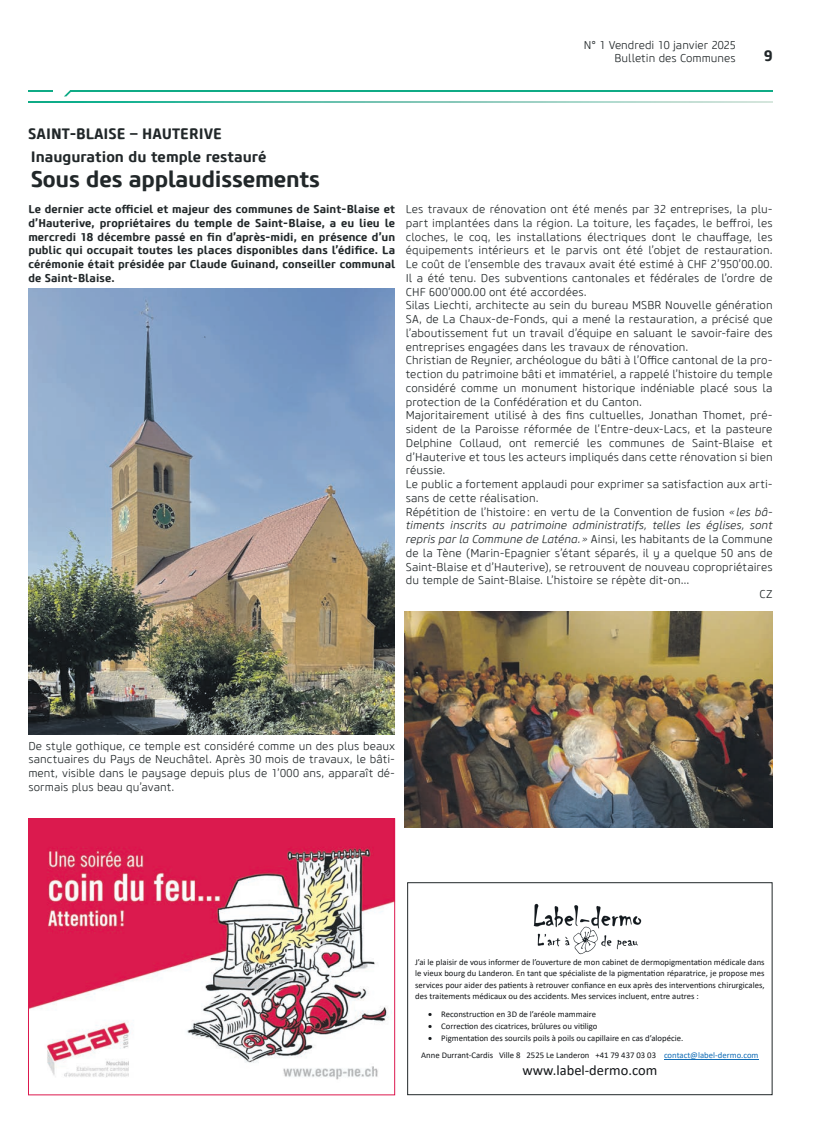
<style>
.page{position:relative;width:833px;height:1134px;background:#fff}
.page>*{position:absolute;margin:0;border:0;box-sizing:border-box;transform-origin:0 0}
.t1{font:700 22.5px "Core Sans M65";letter-spacing:-.01em;color:#212729}
.t2{font:700 15px/23.8px "Core Sans M65";color:#212729}
.t3{font:14.5px "Calibri";color:#14171a}
.t4{font:300 11.25px/13.8px "Core Sans M35";letter-spacing:.005em;color:#212729;text-align:right}
.t5{font:700 11.25px/13.8px "Core Sans M65";letter-spacing:.005em;color:#212729;text-align:justify}
.t6{font:italic 300 11.25px "Core Sans M35";letter-spacing:-.005em;color:#212729}
.t7{font:8.75px/11.5px "Calibri";color:#14171a;text-align:justify}
.s1{font-style:italic}
.s2{color:#126db6}
</style>
<div class="page">
<img style="left:28px;top:289px;width:366px;height:446px">
<img style="left:405px;top:611px;width:367px;height:216px">
<svg style="left:28px;top:101px;width:744px;height:2px"></svg>
<hr style="left:70px;top:90px;width:702px;height:2px;background:#0fab86">
<hr style="left:28px;top:90px;width:25px;height:2px;background:#0fab86">
<svg style="left:64px;top:90px;width:7px;height:6px"></svg>
<img style="left:30px;top:821px;width:363px;height:259px">
<div style="left:28px;top:819px;width:367px;height:276px;border:1px solid #dc184e"></div>
<hr style="left:664px;top:1059px;width:94px;height:1px;background:#126db6">
<img style="left:533px;top:903px;width:109px;height:52px">
<div style="left:407px;top:882px;width:365px;height:213px;border:1px solid #212729"></div>
<p class="t4" style="left:584px;top:39px;width:153px">N° 1 Vendredi 10 janvier 2025<br>Bulletin des Communes</p>
<h2 class="t2" style="left:764px;top:44px;width:10px">9</h2>
<h2 class="t2" style="left:28px;top:122px;width:240px">SAINT-BLAISE – HAUTERIVE<br>Inauguration du temple restauré</h2>
<h1 class="t1" style="left:31px;top:165px;width:291px">Sous des applaudissements</h1>
<p class="t5" style="left:28px;top:202px;width:368px">Le dernier acte officiel et majeur des communes de Saint-Blaise et d’Hauterive, propriétaires du temple de Saint-Blaise, a eu lieu le mercredi 18 décembre passé en fin d’après-midi, en présence d’un public qui occupait toutes les places disponibles dans l’édifice. La cérémonie était présidée par Claude Guinand, conseiller communal de Saint-Blaise.</p>
<p class="t4" style="left:406px;top:203px;width:368px">Les travaux de rénovation ont été menés par 32 entreprises, la plu-</p>
<p class="t4" style="left:406px;top:216px;width:368px">part implantées dans la région. La toiture, les façades, le beffroi, les</p>
<p class="t4" style="left:406px;top:230px;width:368px">cloches, le coq, les installations électriques dont le chauffage, les</p>
<p class="t4" style="left:406px;top:244px;width:368px">équipements intérieurs et le parvis ont été l’objet de restauration.</p>
<p class="t4" style="left:406px;top:258px;width:368px">Le coût de l’ensemble des travaux avait été estimé à CHF 2’950’00.00.</p>
<p class="t4" style="left:406px;top:271px;width:368px">Il a été tenu. Des subventions cantonales et fédérales de l’ordre de</p>
<p class="t4" style="left:406px;top:285px;width:182px">CHF 600’000.00 ont été accordées.</p>
<p class="t4" style="left:406px;top:299px;width:368px">Silas Liechti, architecte au sein du bureau MSBR Nouvelle génération</p>
<p class="t4" style="left:406px;top:313px;width:368px">SA, de La Chaux-de-Fonds, qui a mené la restauration, a précisé que</p>
<p class="t4" style="left:406px;top:326px;width:368px">l’aboutissement fut un travail d’équipe en saluant le savoir-faire des</p>
<p class="t4" style="left:406px;top:340px;width:284px">entreprises engagées dans les travaux de rénovation.</p>
<p class="t4" style="left:406px;top:354px;width:368px">Christian de Reynier, archéologue du bâti à l’Office cantonal de la pro-</p>
<p class="t4" style="left:406px;top:368px;width:368px">tection du patrimoine bâti et immatériel, a rappelé l’histoire du temple</p>
<p class="t4" style="left:406px;top:381px;width:368px">considéré comme un monument historique indéniable placé sous la</p>
<p class="t4" style="left:406px;top:395px;width:238px">protection de la Confédération et du Canton.</p>
<p class="t4" style="left:406px;top:409px;width:368px">Majoritairement utilisé à des fins cultuelles, Jonathan Thomet, pré-</p>
<p class="t4" style="left:406px;top:423px;width:368px">sident de la Paroisse réformée de l’Entre-deux-Lacs, et la pasteure</p>
<p class="t4" style="left:406px;top:436px;width:368px">Delphine Collaud, ont remercié les communes de Saint-Blaise et</p>
<p class="t4" style="left:406px;top:450px;width:368px">d’Hauterive et tous les acteurs impliqués dans cette rénovation si bien</p>
<p class="t4" style="left:406px;top:464px;width:41px">réussie.</p>
<p class="t4" style="left:406px;top:478px;width:368px">Le public a fortement applaudi pour exprimer sa satisfaction aux arti-</p>
<p class="t4" style="left:406px;top:491px;width:134px">sans de cette réalisation.</p>
<p class="t4" style="left:406px;top:505px;width:368px">Répétition de l’histoire: en vertu de la Convention de fusion <span class="s1">«les bâ-</span></p>
<p class="t6" style="left:406px;top:519px;width:368px">timents inscrits au patrimoine administratifs, telles les églises, sont</p>
<p class="t4" style="left:406px;top:533px;width:368px"><span class="s1">repris par la Commune de Laténa.»</span> Ainsi, les habitants de la Commune</p>
<p class="t4" style="left:406px;top:546px;width:368px">de la Tène (Marin-Epagnier s’étant séparés, il y a quelque 50 ans de</p>
<p class="t4" style="left:406px;top:560px;width:368px">Saint-Blaise et d’Hauterive), se retrouvent de nouveau copropriétaires</p>
<p class="t4" style="left:406px;top:574px;width:285px">du temple de Saint-Blaise. L’histoire se répète dit-on…</p>
<p class="t4" style="left:759px;top:588px;width:15px">CZ</p>
<p class="t4" style="left:28px;top:739px;width:368px;text-align:justify">De style gothique, ce temple est considéré comme un des plus beaux sanctuaires du Pays de Neuchâtel. Après 30 mois de travaux, le bâti&shy;ment, visible dans le paysage depuis plus de 1’000 ans, apparaît dé&shy;sormais plus beau qu’avant.</p>
<p class="t7" style="left:415px;top:956px;width:351px">J’ai le plaisir de vous informer de l’ouverture de mon cabinet de dermopigmenta6on médicale dans le vieux bourg du Landeron. En tant que spécialiste de la pigmenta6on réparatrice, je propose mes services pour aider des pa6ents à retrouver confiance en eux après des interven6ons chirurgicales, des traitements médicaux ou des accidents. Mes services incluent, entre autres :</p>
<p class="t7" style="left:428px;top:1008px;width:169px">• Reconstruc6on en 3D de l’aréole mammaire</p>
<p class="t7" style="left:428px;top:1020px;width:171px">• Correc6on des cicatrices, brûlures ou vi6ligo</p>
<p class="t7" style="left:421px;top:1029px;width:339px;line-height:17.2px;text-indent:7px">• Pigmenta6on des sourcils poils à poils ou capillaire en cas d’alopécie.<br>Anne Durrant-Cardis Ville 8 2525 Le Landeron +41 79 437 03 03 <span class="s2">contact@label-dermo.com</span></p>
<p class="t3" style="left:522px;top:1060px;width:136px">www.label-dermo.com</p>
</div>
